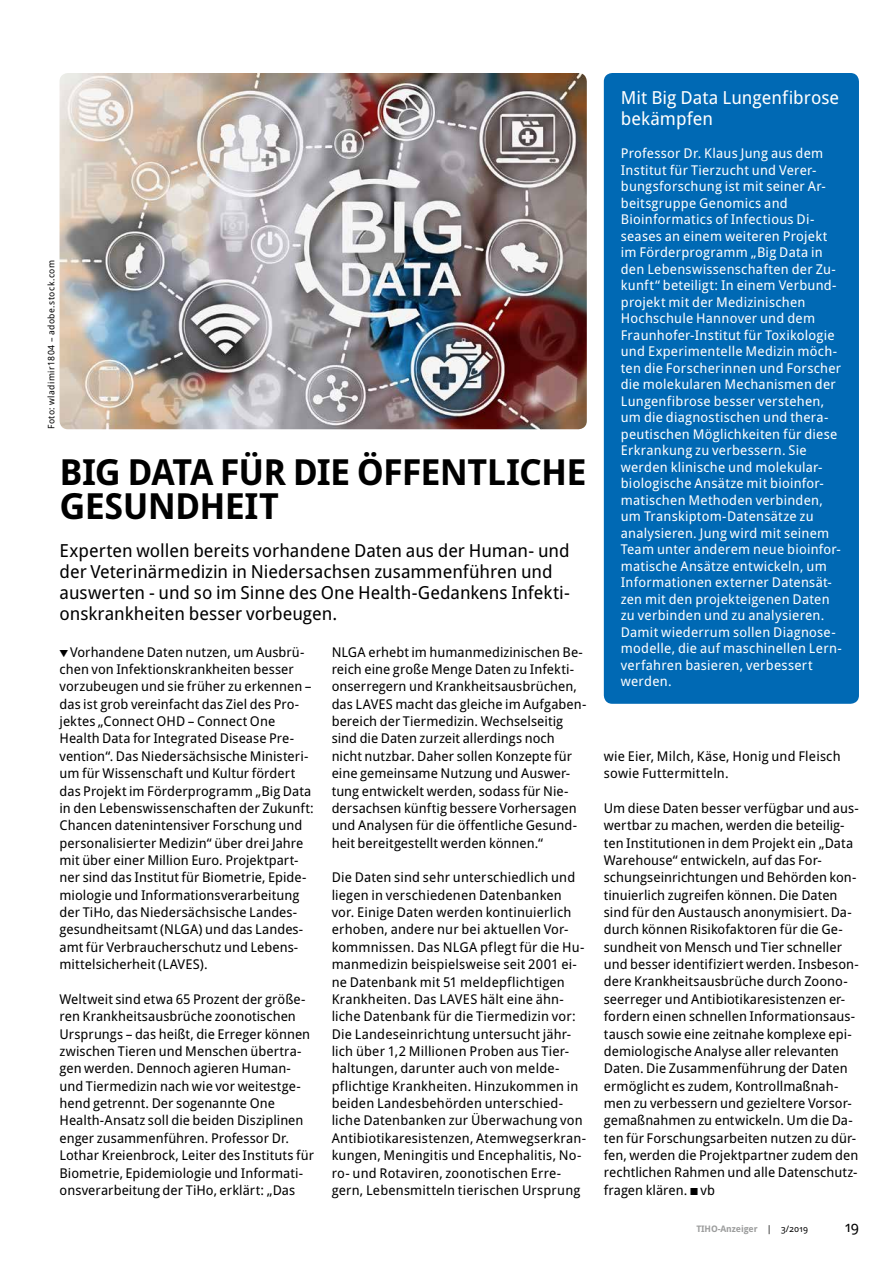
<style>
.page{position:relative;width:893px;height:1263px;background:#fff}
.page>*{position:absolute;margin:0;border:0;box-sizing:border-box;transform-origin:0 0}
.t1{font:700 36px/34.5px "Droid Sans Pro";letter-spacing:-.02em;color:#000}
.t2{font:18px/21px "Droid Sans Pro";color:#000}
.t3{font:18px/21px "Droid Sans Pro";letter-spacing:.005em;color:#fff}
.t4{font:15px "Droid Sans Pro";color:#000}
.t5{font:13.5px/17.4px "Droid Sans Pro";letter-spacing:.005em;color:#000}
.t6{font:13.5px/16.5px "Droid Sans Pro";letter-spacing:.02em;color:#fff}
.t7{font:9px "Droid Sans Pro";letter-spacing:.05em;color:#000}
.t8{font:700 9px "Droid Sans Pro";letter-spacing:-.01em;color:#9c9d9d}
.s1{font-weight:400;color:#000}
</style>
<div class="page">
<img style="left:60px;top:73px;width:527px;height:356px">
<div style="left:604px;top:73px;width:255px;height:631px;background:#0069b4;border-radius:9px"></div>
<p class="t7" style="left:45px;top:429px;width:171px;rotate:-90deg">Foto: wladimir1804 – adobe.stock.com</p>
<p class="t1" style="left:60px;top:453px;width:529px">BIG DATA FÜR DIE ÖFFENTLICHE<br>GESUNDHEIT</p>
<p class="t2" style="left:60px;top:540px;width:512px">Experten wollen bereits vorhandene Daten aus der Human- und der Veterinärmedizin in Niedersachsen zusammenführen und auswerten - und so im Sinne des One Health-Gedankens Infekti&shy;onskrankheiten besser vorbeugen.</p>
<p class="t5" style="left:60px;top:643px;width:256px;text-indent:10px">Vorhandene Daten nutzen, um Ausbrü&shy;chen von Infektionskrankheiten besser vorzubeugen und sie früher zu erkennen – das ist grob vereinfacht das Ziel des Pro&shy;jektes „Connect OHD – Connect One Health Data for Integrated Disease Pre&shy;vention“. Das Niedersächsische Ministeri&shy;um für Wissenschaft und Kultur fördert das Projekt im Förderprogramm „Big Data in den Lebenswissenschaften der Zukunft:<br>Chancen datenintensiver Forschung und personalisierter Medizin“ über drei Jahre mit über einer Million Euro. Projektpart&shy;ner sind das Institut für Biometrie, Epide&shy;miologie und Informationsverarbeitung der TiHo, das Niedersächsische Landes&shy;gesundheitsamt (NLGA) und das Landes&shy;amt für Verbraucherschutz und Lebens&shy;mittelsicherheit (LAVES).</p>
<p class="t5" style="left:60px;top:990px;width:256px">Weltweit sind etwa 65 Prozent der größe&shy;ren Krankheitsausbrüche zoonotischen Ursprungs – das heißt, die Erreger können zwischen Tieren und Menschen übertra&shy;gen werden. Dennoch agieren Human&shy;und Tiermedizin nach wie vor weitestge&shy;hend getrennt. Der sogenannte One Health-Ansatz soll die beiden Disziplinen enger zusammenführen. Professor Dr.<br>Lothar Kreienbrock, Leiter des Instituts für Biometrie, Epidemiologie und Informati&shy;onsverarbeitung der TiHo, erklärt: „Das</p>
<p class="t5" style="left:332px;top:643px;width:256px">NLGA erhebt im humanmedizinischen Be&shy;reich eine große Menge Daten zu Infekti&shy;onserregern und Krankheitsausbrüchen, das LAVES macht das gleiche im Aufgaben&shy;bereich der Tiermedizin. Wechselseitig sind die Daten zurzeit allerdings noch nicht nutzbar. Daher sollen Konzepte für eine gemeinsame Nutzung und Auswer&shy;tung entwickelt werden, sodass für Nie&shy;dersachsen künftig bessere Vorhersagen und Analysen für die öffentliche Gesund&shy;heit bereitgestellt werden können.“</p>
<p class="t5" style="left:332px;top:868px;width:256px">Die Daten sind sehr unterschiedlich und liegen in verschiedenen Datenbanken vor. Einige Daten werden kontinuierlich erhoben, andere nur bei aktuellen Vor&shy;kommnissen. Das NLGA pflegt für die Hu&shy;manmedizin beispielsweise seit 2001 ei&shy;ne Datenbank mit 51 meldepflichtigen Krankheiten. Das LAVES hält eine ähn&shy;liche Datenbank für die Tiermedizin vor:<br>Die Landeseinrichtung untersucht jähr&shy;lich über 1,2 Millionen Proben aus Tier&shy;haltungen, darunter auch von melde&shy;pflichtige Krankheiten. Hinzukommen in beiden Landesbehörden unterschied&shy;liche Datenbanken zur Überwachung von Antibiotikaresistenzen, Atemwegserkran&shy;kungen, Meningitis und Encephalitis, No&shy;ro- und Rotaviren, zoonotischen Erre&shy;gern, Lebensmitteln tierischen Ursprung</p>
<p class="t3" style="left:621px;top:86px;width:220px">Mit Big Data Lungenfibrose bekämpfen</p>
<p class="t6" style="left:621px;top:145px;width:222px">Professor Dr. Klaus Jung aus dem<br>Institut für Tierzucht und Verer&shy;bungsforschung ist mit seiner Ar&shy;beitsgruppe Genomics and<br>Bioinformatics of Infectious Di&shy;seases an einem weiteren Projekt im Förderprogramm „Big Data in den Lebenswissenschaften der Zu&shy;kunft“ beteiligt: In einem Verbund&shy;projekt mit der Medizinischen<br>Hochschule Hannover und dem<br>Fraunhofer-Institut für Toxikologie und Experimentelle Medizin möch&shy;ten die Forscherinnen und Forscher die molekularen Mechanismen der<br>Lungenfibrose besser verstehen, um die diagnostischen und thera&shy;peutischen Möglichkeiten für diese<br>Erkrankung zu verbessern. Sie werden klinische und molekular&shy;biologische Ansätze mit bioinfor&shy;matischen Methoden verbinden, um Transkiptom-Datensätze zu analysieren. Jung wird mit seinem<br>Team unter anderem neue bioinfor&shy;matische Ansätze entwickeln, um<br>Informationen externer Datensät&shy;zen mit den projekteigenen Daten zu verbinden und zu analysieren.<br>Damit wiederrum sollen Diagnose&shy;modelle, die auf maschinellen Lern&shy;verfahren basieren, verbessert werden.</p>
<p class="t5" style="left:604px;top:747px;width:238px">wie Eier, Milch, Käse, Honig und Fleisch sowie Futtermitteln.</p>
<p class="t5" style="left:604px;top:799px;width:256px">Um diese Daten besser verfügbar und aus&shy;wertbar zu machen, werden die beteilig&shy;ten Institutionen in dem Projekt ein „Data Warehouse“ entwickeln, auf das For&shy;schungseinrichtungen und Behörden kon&shy;tinuierlich zugreifen können. Die Daten sind für den Austausch anonymisiert. Da&shy;durch können Risikofaktoren für die Ge&shy;sundheit von Mensch und Tier schneller und besser identifiziert werden. Insbeson&shy;dere Krankheitsausbrüche durch Zoono&shy;seerreger und Antibiotikaresistenzen er&shy;fordern einen schnellen Informationsaus&shy;tausch sowie eine zeitnahe komplexe epi&shy;demiologische Analyse aller relevanten Daten. Die Zusammenführung der Daten ermöglicht es zudem, Kontrollmaßnah&shy;men zu verbessern und gezieltere Vorsor&shy;gemaßnahmen zu entwickeln. Um die Da&shy;ten für Forschungsarbeiten nutzen zu dür&shy;fen, werden die Projektpartner zudem den rechtlichen Rahmen und alle Datenschutz&shy;fragen klären. vb</p>
<p class="t8" style="left:696px;top:1222px;width:113px">TIHO-Anzeiger <span class="s1">| 3/2019</span></p>
<p class="t4" style="left:845px;top:1216px;width:15px">19</p>
</div>
